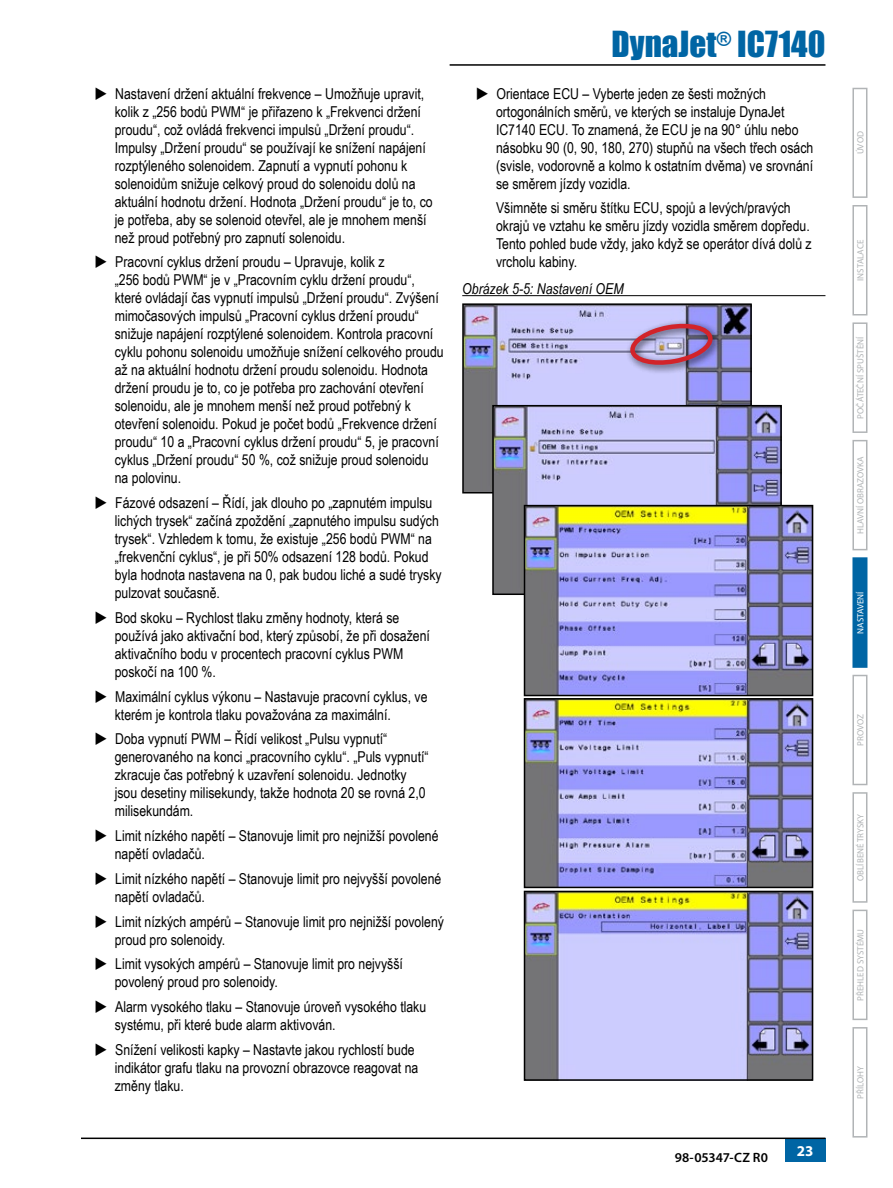
<style>
.page{position:relative;width:893px;height:1188px;background:#fff}
.page>*{position:absolute;margin:0;border:0;box-sizing:border-box;transform-origin:0 0}
.t1{font:33px "Impact";color:#0065a4}
.t2{font:15px/18px "Arial Narrow";color:#000}
.t3{font:italic 15px "Arial Narrow";color:#000}
.t4{font:700 15px "Myriad Pro";color:#fff}
.t5{font:600 13.5px "Myriad Pro";letter-spacing:.005em;color:#000}
.t6{font:9px "Myriad Pro";color:#b1b4b6}
.t7{font:9px "Myriad Pro";color:#fff}
</style>
<div class="page">
<div style="left:852px;top:792px;width:15px;height:111px;border:2px solid #b1b4b6"></div>
<hr style="left:450px;top:64px;width:375px;height:2px;background:#000">
<div style="left:852px;top:322px;width:15px;height:111px;border:2px solid #b1b4b6"></div>
<div style="left:852px;top:205px;width:15px;height:111px;border:2px solid #b1b4b6"></div>
<div style="left:852px;top:675px;width:15px;height:110px;border:2px solid #b1b4b6"></div>
<div style="left:852px;top:440px;width:15px;height:110px;border:2px solid #b1b4b6"></div>
<div style="left:852px;top:910px;width:15px;height:110px;border:2px solid #b1b4b6"></div>
<div style="left:852px;top:88px;width:15px;height:110px;border:2px solid #b1b4b6"></div>
<div style="left:852px;top:1027px;width:15px;height:111px;border:2px solid #b1b4b6"></div>
<div style="left:785px;top:1138px;width:40px;height:24px;background:#0065a4"></div>
<hr style="left:81px;top:1138px;width:744px;height:1px;background:#000">
<div style="left:853px;top:558px;width:14px;height:109px;background:#0065a4"></div>
<div style="left:852px;top:557px;width:15px;height:111px;border:2px solid #0065a4"></div>
<hr style="left:462px;top:295px;width:363px;height:1px;background:#000">
<img style="left:465px;top:306px;width:284px;height:185px">
<div style="left:462px;top:303px;width:290px;height:191px;border:2px solid #000"></div>
<div style="left:625px;top:319px;width:98px;height:56px;background:#000;opacity:.75"></div>
<svg style="left:631px;top:323px;width:81px;height:43px;background:#a87ea4"></svg>
<img style="left:495px;top:408px;width:284px;height:184px">
<div style="left:492px;top:405px;width:290px;height:190px;border:2px solid #000"></div>
<img style="left:527px;top:508px;width:283px;height:185px">
<div style="left:524px;top:505px;width:289px;height:191px;border:2px solid #000"></div>
<img style="left:527px;top:701px;width:283px;height:184px">
<div style="left:524px;top:698px;width:289px;height:190px;border:2px solid #000"></div>
<img style="left:527px;top:894px;width:283px;height:184px">
<div style="left:524px;top:891px;width:289px;height:190px;border:2px solid #000"></div>
<p class="t2" style="left:115px;top:84px;width:319px">Nastavení držení aktuální frekvence – Umožňuje upravit, kolik z „256 bodů PWM“ je přiřazeno k „Frekvenci držení proudu“, což ovládá frekvenci impulsů „Držení proudu“.<br>Impulsy „Držení proudu“ se používají ke snížení napájení rozptýleného solenoidem. Zapnutí a vypnutí pohonu k solenoidům snižuje celkový proud do solenoidu dolů na aktuální hodnotu držení. Hodnota „Držení proudu“ je to, co je potřeba, aby se solenoid otevřel, ale je mnohem menší než proud potřebný pro zapnutí solenoidu.</p>
<p class="t2" style="left:115px;top:253px;width:330px">Pracovní cyklus držení proudu – Upravuje, kolik z<br>„256 bodů PWM“ je v „Pracovním cyklu držení proudu“, které ovládají čas vypnutí impulsů „Držení proudu“. Zvýšení mimočasových impulsů „Pracovní cyklus držení proudu“ snižuje napájení rozptýlené solenoidem. Kontrola pracovní cyklu pohonu solenoidu umožňuje snížení celkového proudu až na aktuální hodnotu držení proudu solenoidu. Hodnota držení proudu je to, co je potřeba pro zachování otevření solenoidu, ale je mnohem menší než proud potřebný k otevření solenoidu. Pokud je počet bodů „Frekvence držení proudu“ 10 a „Pracovní cyklus držení proudu“ 5, je pracovní cyklus „Držení proudu“ 50 %, což snižuje proud solenoidu na polovinu.</p>
<p class="t2" style="left:115px;top:493px;width:328px">Fázové odsazení – Řídí, jak dlouho po „zapnutém impulsu lichých trysek“ začíná zpoždění „zapnutého impulsu sudých trysek“. Vzhledem k tomu, že existuje „256 bodů PWM“ na „frekvenční cyklus“, je při 50% odsazení 128 bodů. Pokud byla hodnota nastavena na 0, pak budou liché a sudé trysky pulzovat současně.</p>
<p class="t2" style="left:115px;top:608px;width:317px">Bod skoku – Rychlost tlaku změny hodnoty, která se používá jako aktivační bod, který způsobí, že při dosažení aktivačního bodu v procentech pracovní cyklus PWM poskočí na 100 %.</p>
<p class="t2" style="left:115px;top:687px;width:314px">Maximální cyklus výkonu – Nastavuje pracovní cyklus, ve kterém je kontrola tlaku považována za maximální.</p>
<p class="t2" style="left:115px;top:730px;width:315px">Doba vypnutí PWM – Řídí velikost „Pulsu vypnutí“ generovaného na konci „pracovního cyklu“. „Puls vypnutí“ zkracuje čas potřebný k uzavření solenoidu. Jednotky jsou desetiny milisekundy, takže hodnota 20 se rovná 2,0 milisekundám.</p>
<p class="t2" style="left:115px;top:826px;width:325px">Limit nízkého napětí – Stanovuje limit pro nejnižší povolené napětí ovladačů.</p>
<p class="t2" style="left:115px;top:869px;width:328px">Limit nízkého napětí – Stanovuje limit pro nejvyšší povolené napětí ovladačů.</p>
<p class="t2" style="left:115px;top:912px;width:331px">Limit nízkých ampérů – Stanovuje limit pro nejnižší povolený proud pro solenoidy.</p>
<p class="t2" style="left:115px;top:955px;width:290px">Limit vysokých ampérů – Stanovuje limit pro nejvyšší povolený proud pro solenoidy.</p>
<p class="t2" style="left:115px;top:997px;width:313px">Alarm vysokého tlaku – Stanovuje úroveň vysokého tlaku systému, při které bude alarm aktivován.</p>
<p class="t2" style="left:115px;top:1040px;width:305px">Snížení velikosti kapky – Nastavte jakou rychlostí bude indikátor grafu tlaku na provozní obrazovce reagovat na změny tlaku.</p>
<h1 class="t1" style="left:612px;top:19px;width:215px">DynaJet<sup>®</sup> IC7140</h1>
<p class="t2" style="left:496px;top:84px;width:319px">Orientace ECU – Vyberte jeden ze šesti možných ortogonálních směrů, ve kterých se instaluje DynaJet IC7140 ECU. To znamená, že ECU je na 90° úhlu nebo násobku 90 (0, 90, 180, 270) stupňů na všech třech osách (svisle, vodorovně a kolmo k ostatním dvěma) ve srovnání se směrem jízdy vozidla.</p>
<p class="t2" style="left:496px;top:199px;width:317px">Všimněte si směru štítku ECU, spojů a levých/pravých okrajů ve vztahu ke směru jízdy vozidla směrem dopředu.<br>Tento pohled bude vždy, jako když se operátor dívá dolů z vrcholu kabiny.</p>
<p class="t3" style="left:462px;top:278px;width:163px">Obrázek 5-5: Nastavení OEM</p>
<p class="t5" style="left:675px;top:1148px;width:95px">98-05347-CZ R0</p>
<p class="t4" style="left:797px;top:1141px;width:18px">23</p>
<p class="t6" style="left:855px;top:154px;width:25px;rotate:-90deg">ÚVOD</p>
<p class="t6" style="left:855px;top:281px;width:43px;rotate:-90deg">INSTALACE</p>
<p class="t6" style="left:855px;top:419px;width:83px;rotate:-90deg">POČÁTEČNÍ SPUŠTĚNÍ</p>
<p class="t6" style="left:855px;top:534px;width:80px;rotate:-90deg">HLAVNÍ OBRAZOVKA</p>
<p class="t7" style="left:855px;top:634px;width:44px;rotate:-90deg">NASTAVENÍ</p>
<p class="t6" style="left:855px;top:746px;width:34px;rotate:-90deg">PROVOZ</p>
<p class="t6" style="left:855px;top:881px;width:68px;rotate:-90deg">OBLÍBENÉ TRYSKY</p>
<p class="t6" style="left:855px;top:1001px;width:74px;rotate:-90deg">PŘEHLED SYSTÉMU</p>
<p class="t6" style="left:855px;top:1099px;width:34px;rotate:-90deg">PŘÍLOHY</p>
</div>
